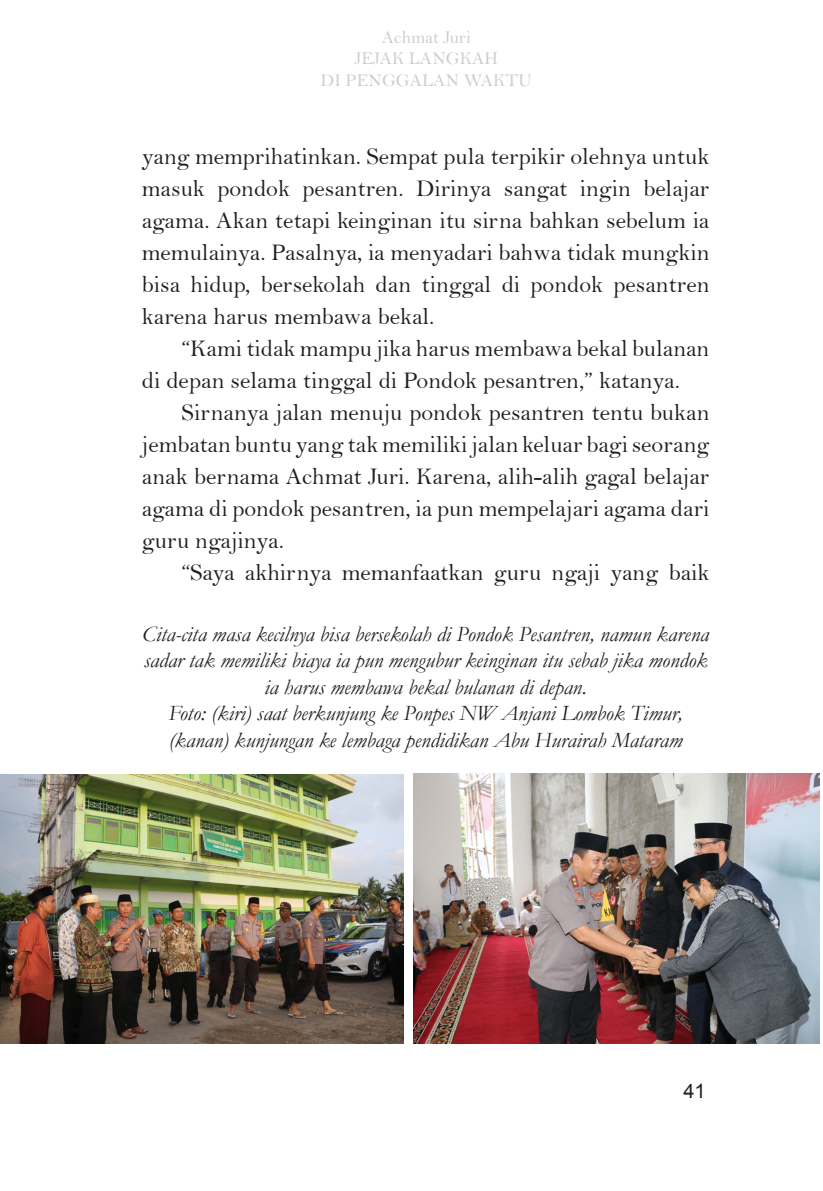
<style>
.page{position:relative;width:823px;height:1191px;background:#fff}
.page>*{position:absolute;margin:0;border:0;box-sizing:border-box;transform-origin:0 0}
.t1{font:24px/32px "Bell";color:#231f20;text-align:justify}
.t2{font:italic 22px "Garamond";color:#231f20}
.t3{font:20px "Arial";color:#231f20}
.t4{font:18px/21.6px "Bell";color:#cbccce;text-align:center}
</style>
<div class="page">
<img style="left:0;top:774px;width:403px;height:269px">
<img style="left:413px;top:773px;width:405px;height:270px">
<p class="t4" style="left:320px;top:26px;width:213px">Achmat Juri<br>JEJAK LANGKAH<br>DI PENGGALAN WAKTU</p>
<p class="t1" style="left:142px;top:140px;width:568px">yang memprihatinkan. Sempat pula terpikir olehnya untuk masuk pondok pesantren. Dirinya sangat ingin belajar agama. Akan tetapi keinginan itu sirna bahkan sebelum ia memulainya. Pasalnya, ia menyadari bahwa tidak mungkin bisa hidup, bersekolah dan tinggal di pondok pesantren karena harus membawa bekal.</p>
<p class="t1" style="left:142px;top:332px;width:568px;text-indent:40px">“Kami tidak mampu jika harus membawa bekal bulanan di depan selama tinggal di Pondok pesantren,” katanya.</p>
<p class="t1" style="left:142px;top:396px;width:568px;text-indent:40px">Sirnanya jalan menuju pondok pesantren tentu bukan jembatan buntu yang tak memiliki jalan keluar bagi seorang anak bernama Achmat Juri. Karena, alih-alih gagal belajar agama di pondok pesantren, ia pun mempelajari agama dari guru ngajinya.</p>
<p class="t1" style="left:181px;top:556px;width:529px">“Saya akhirnya memanfaatkan guru ngaji yang baik</p>
<p class="t2" style="left:142px;top:619px;width:568px">Cita-cita masa kecilnya bisa bersekolah di Pondok Pesantren, namun karena</p>
<p class="t2" style="left:144px;top:645px;width:565px">sadar tak memiliki biaya ia pun mengubur keinginan itu sebab jika mondok</p>
<p class="t2" style="left:264px;top:672px;width:323px">ia harus membawa bekal bulanan di depan.</p>
<p class="t2" style="left:168px;top:698px;width:515px">Foto: (kiri) saat berkunjung ke Ponpes NW Anjani Lombok Timur,</p>
<p class="t2" style="left:169px;top:725px;width:515px">(kanan) kunjungan ke lembaga pendidikan Abu Hurairah Mataram</p>
<p class="t3" style="left:683px;top:1078px;width:24px">41</p>
</div>
